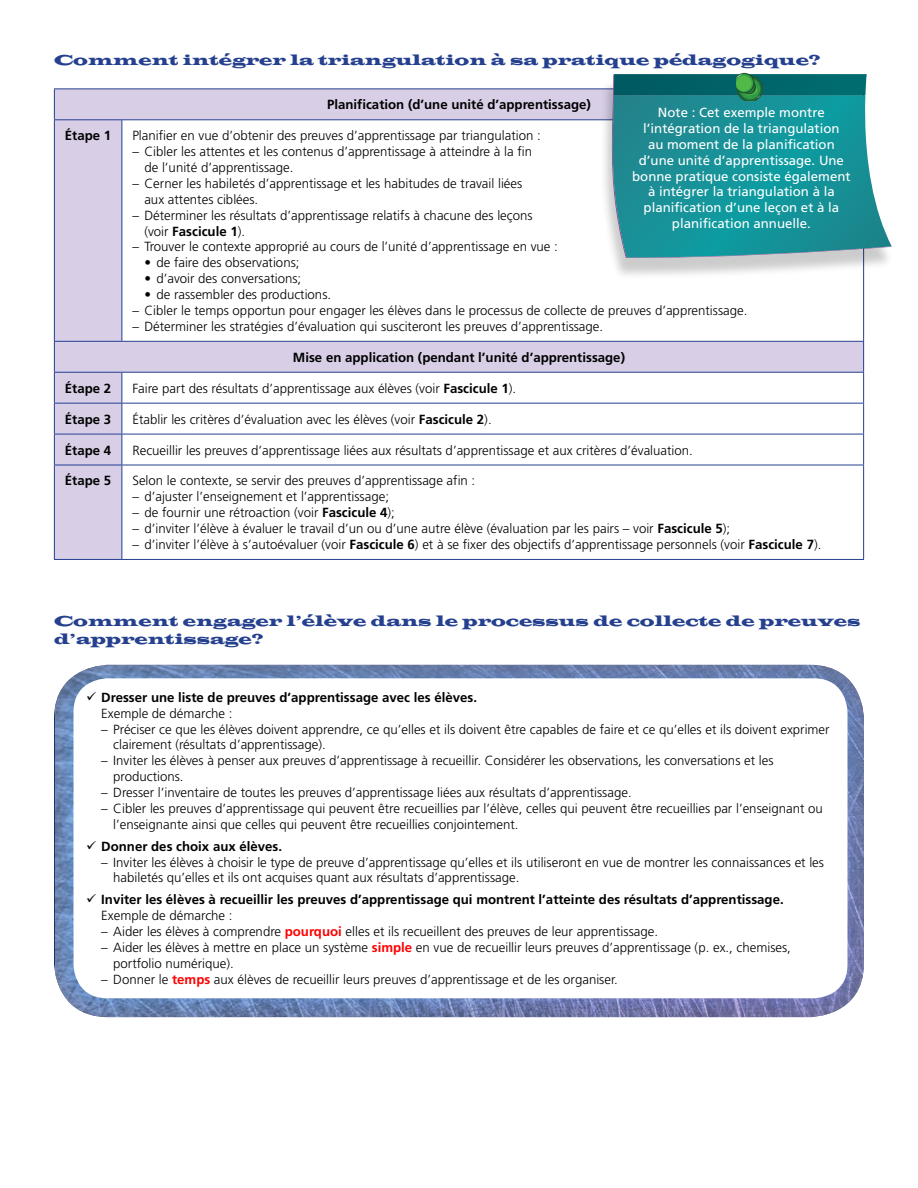
<style>
.page{position:relative;width:918px;height:1188px;background:#fff}
.page>*{position:absolute;margin:0;border:0;box-sizing:border-box;transform-origin:0 0}
.t1{font:15px/18px "Latin Wide";color:#25408f}
.t2{font:300 13.2px/15.9px "Frutiger LT Std";color:#000}
.t3{font:700 13.2px "Frutiger LT Std";color:#000}
.t4{font:13.2px/15.9px "Frutiger LT Std";color:#fff;text-align:center}
.s1{font-weight:700}
.s2{font-weight:700;color:#f00}
</style>
<div class="page">
<svg style="left:55px;top:90px;width:808px;height:469px"></svg>
<hr style="left:54px;top:89px;width:68px;height:1px;background:#25408f">
<hr style="left:54px;top:89px;width:1px;height:30px;background:#25408f">
<hr style="left:122px;top:89px;width:742px;height:1px;background:#25408f">
<hr style="left:54px;top:119px;width:68px;height:1px;background:#25408f">
<hr style="left:54px;top:120px;width:1px;height:221px;background:#25408f">
<hr style="left:122px;top:119px;width:742px;height:1px;background:#25408f">
<hr style="left:122px;top:120px;width:1px;height:221px;background:#25408f">
<hr style="left:863px;top:120px;width:1px;height:221px;background:#25408f">
<hr style="left:54px;top:341px;width:68px;height:1px;background:#25408f">
<hr style="left:54px;top:342px;width:1px;height:30px;background:#25408f">
<hr style="left:122px;top:341px;width:742px;height:1px;background:#25408f">
<hr style="left:863px;top:342px;width:1px;height:30px;background:#25408f">
<hr style="left:54px;top:372px;width:68px;height:1px;background:#25408f">
<hr style="left:54px;top:373px;width:1px;height:30px;background:#25408f">
<hr style="left:122px;top:372px;width:742px;height:1px;background:#25408f">
<hr style="left:122px;top:373px;width:1px;height:30px;background:#25408f">
<hr style="left:863px;top:373px;width:1px;height:30px;background:#25408f">
<hr style="left:54px;top:403px;width:68px;height:1px;background:#25408f">
<hr style="left:54px;top:404px;width:1px;height:30px;background:#25408f">
<hr style="left:122px;top:403px;width:742px;height:1px;background:#25408f">
<hr style="left:122px;top:404px;width:1px;height:30px;background:#25408f">
<hr style="left:863px;top:404px;width:1px;height:30px;background:#25408f">
<hr style="left:54px;top:434px;width:68px;height:1px;background:#25408f">
<hr style="left:54px;top:434px;width:1px;height:31px;background:#25408f">
<hr style="left:122px;top:434px;width:742px;height:1px;background:#25408f">
<hr style="left:122px;top:434px;width:1px;height:31px;background:#25408f">
<hr style="left:863px;top:434px;width:1px;height:31px;background:#25408f">
<hr style="left:54px;top:465px;width:68px;height:1px;background:#25408f">
<hr style="left:54px;top:465px;width:1px;height:94px;background:#25408f">
<hr style="left:122px;top:465px;width:742px;height:1px;background:#25408f">
<hr style="left:122px;top:465px;width:1px;height:94px;background:#25408f">
<hr style="left:863px;top:465px;width:1px;height:94px;background:#25408f">
<hr style="left:54px;top:559px;width:68px;height:1px;background:#25408f">
<hr style="left:122px;top:559px;width:742px;height:1px;background:#25408f">
<div style="left:52px;top:665px;width:813px;height:354px;background:#221d64;opacity:.75"></div>
<div style="left:74px;top:678px;width:774px;height:320px;background:#fff;border-radius:34px"></div>
<div style="left:600px;top:79px;width:295px;height:201px;background:#000;opacity:.2"></div>
<svg style="left:609px;top:74px;width:283px;height:183px;background:#309ca2"></svg>
<svg style="left:614px;top:73px;width:253px;height:28px;background:#157574"></svg>
<p class="t1" style="left:54px;top:51px;width:768px">Comment intégrer la triangulation à sa pratique pédagogique?</p>
<p class="t3" style="left:327px;top:97px;width:265px">Planification (d’une unité d’apprentissage)</p>
<p class="t3" style="left:65px;top:128px;width:48px">Étape 1</p>
<p class="t2" style="left:132px;top:128px;width:410px">Planifier en vue d’obtenir des preuves d’apprentissage par triangulation :</p>
<p class="t2" style="left:144px;top:144px;width:389px;text-indent:-12px">– Cibler les attentes et les contenus d’apprentissage à atteindre à la fin de l’unité d’apprentissage.</p>
<p class="t2" style="left:144px;top:176px;width:379px;text-indent:-12px">– Cerner les habiletés d’apprentissage et les habitudes de travail liées aux attentes ciblées.</p>
<p class="t2" style="left:144px;top:207px;width:390px;text-indent:-12px">– Déterminer les résultats d’apprentissage relatifs à chacune des leçons (voir <span class="s1">Fascicule 1</span>).</p>
<p class="t2" style="left:132px;top:239px;width:427px">– Trouver le contexte approprié au cours de l’unité d’apprentissage en vue :</p>
<p class="t2" style="left:144px;top:255px;width:157px">• de faire des observations;</p>
<p class="t2" style="left:144px;top:271px;width:158px">• d’avoir des conversations;</p>
<p class="t2" style="left:144px;top:287px;width:188px">• de rassembler des productions.</p>
<p class="t2" style="left:132px;top:303px;width:617px">– Cibler le temps opportun pour engager les élèves dans le processus de collecte de preuves d’apprentissage.</p>
<p class="t2" style="left:132px;top:318px;width:472px">– Déterminer les stratégies d’évaluation qui susciteront les preuves d’apprentissage.</p>
<p class="t3" style="left:293px;top:349px;width:334px">Mise en application (pendant l’unité d’apprentissage)</p>
<p class="t3" style="left:65px;top:380px;width:48px">Étape 2</p>
<p class="t2" style="left:132px;top:380px;width:385px">Faire part des résultats d’apprentissage aux élèves (voir <span class="s1">Fascicule 1</span>).</p>
<p class="t3" style="left:65px;top:411px;width:48px">Étape 3</p>
<p class="t2" style="left:132px;top:411px;width:361px">Établir les critères d’évaluation avec les élèves (voir <span class="s1">Fascicule 2</span>).</p>
<p class="t3" style="left:65px;top:442px;width:48px">Étape 4</p>
<p class="t2" style="left:132px;top:442px;width:562px">Recueillir les preuves d’apprentissage liées aux résultats d’apprentissage et aux critères d’évaluation.</p>
<p class="t3" style="left:65px;top:473px;width:48px">Étape 5</p>
<p class="t2" style="left:132px;top:473px;width:344px">Selon le contexte, se servir des preuves d’apprentissage afin :</p>
<p class="t2" style="left:132px;top:489px;width:258px">– d’ajuster l’enseignement et l’apprentissage;</p>
<p class="t2" style="left:132px;top:505px;width:264px">– de fournir une rétroaction (voir <span class="s1">Fascicule 4</span>);</p>
<p class="t2" style="left:132px;top:521px;width:599px">– d’inviter l’élève à évaluer le travail d’un ou d’une autre élève (évaluation par les pairs – voir <span class="s1">Fascicule 5</span>);</p>
<p class="t2" style="left:132px;top:537px;width:690px">– d’inviter l’élève à s’autoévaluer (voir <span class="s1">Fascicule 6</span>) et à se fixer des objectifs d’apprentissage personnels (voir <span class="s1">Fascicule 7</span>).</p>
<p class="t4" style="left:632px;top:105px;width:220px">Note : Cet exemple montre l’intégration de la triangulation<br>au moment de la planification d’une unité d’apprentissage. Une bonne pratique consiste également à intégrer la triangulation à la planification d’une leçon et à la planification annuelle.</p>
<p class="t1" style="left:54px;top:612px;width:808px">Comment engager l’élève dans le processus de collecte de preuves d’apprentissage?</p>
<p class="t3" style="left:101px;top:689px;width:377px">Dresser une liste de preuves d’apprentissage avec les élèves.</p>
<p class="t2" style="left:101px;top:705px;width:133px">Exemple de démarche :</p>
<p class="t2" style="left:113px;top:721px;width:718px;text-indent:-12px">– Préciser ce que les élèves doivent apprendre, ce qu’elles et ils doivent être capables de faire et ce qu’elles et ils doivent exprimer clairement (résultats d’apprentissage).</p>
<p class="t2" style="left:113px;top:753px;width:662px;text-indent:-12px">– Inviter les élèves à penser aux preuves d’apprentissage à recueillir. Considérer les observations, les conversations et les productions.</p>
<p class="t2" style="left:101px;top:785px;width:532px">– Dresser l’inventaire de toutes les preuves d’apprentissage liées aux résultats d’apprentissage.</p>
<p class="t2" style="left:113px;top:801px;width:711px;text-indent:-12px">– Cibler les preuves d’apprentissage qui peuvent être recueillies par l’élève, celles qui peuvent être recueillies par l’enseignant ou l’enseignante ainsi que celles qui peuvent être recueillies conjointement.</p>
<p class="t3" style="left:101px;top:838px;width:182px">Donner des choix aux élèves.</p>
<p class="t2" style="left:113px;top:854px;width:712px;text-indent:-12px">– Inviter les élèves à choisir le type de preuve d’apprentissage qu’elles et ils utiliseront en vue de montrer les connaissances et les habiletés qu’elles et ils ont acquises quant aux résultats d’apprentissage.</p>
<p class="t3" style="left:101px;top:892px;width:684px">Inviter les élèves à recueillir les preuves d’apprentissage qui montrent l’atteinte des résultats d’apprentissage.</p>
<p class="t2" style="left:101px;top:908px;width:133px">Exemple de démarche :</p>
<p class="t2" style="left:101px;top:924px;width:558px">– Aider les élèves à comprendre <span class="s2">pourquoi</span> elles et ils recueillent des preuves de leur apprentissage.</p>
<p class="t2" style="left:113px;top:940px;width:679px;text-indent:-12px">– Aider les élèves à mettre en place un système <span class="s2">simple</span> en vue de recueillir leurs preuves d’apprentissage (p. ex., chemises, portfolio numérique).</p>
<p class="t2" style="left:101px;top:971px;width:518px">– Donner le <span class="s2">temps</span> aux élèves de recueillir leurs preuves d’apprentissage et de les organiser.</p>
</div>
